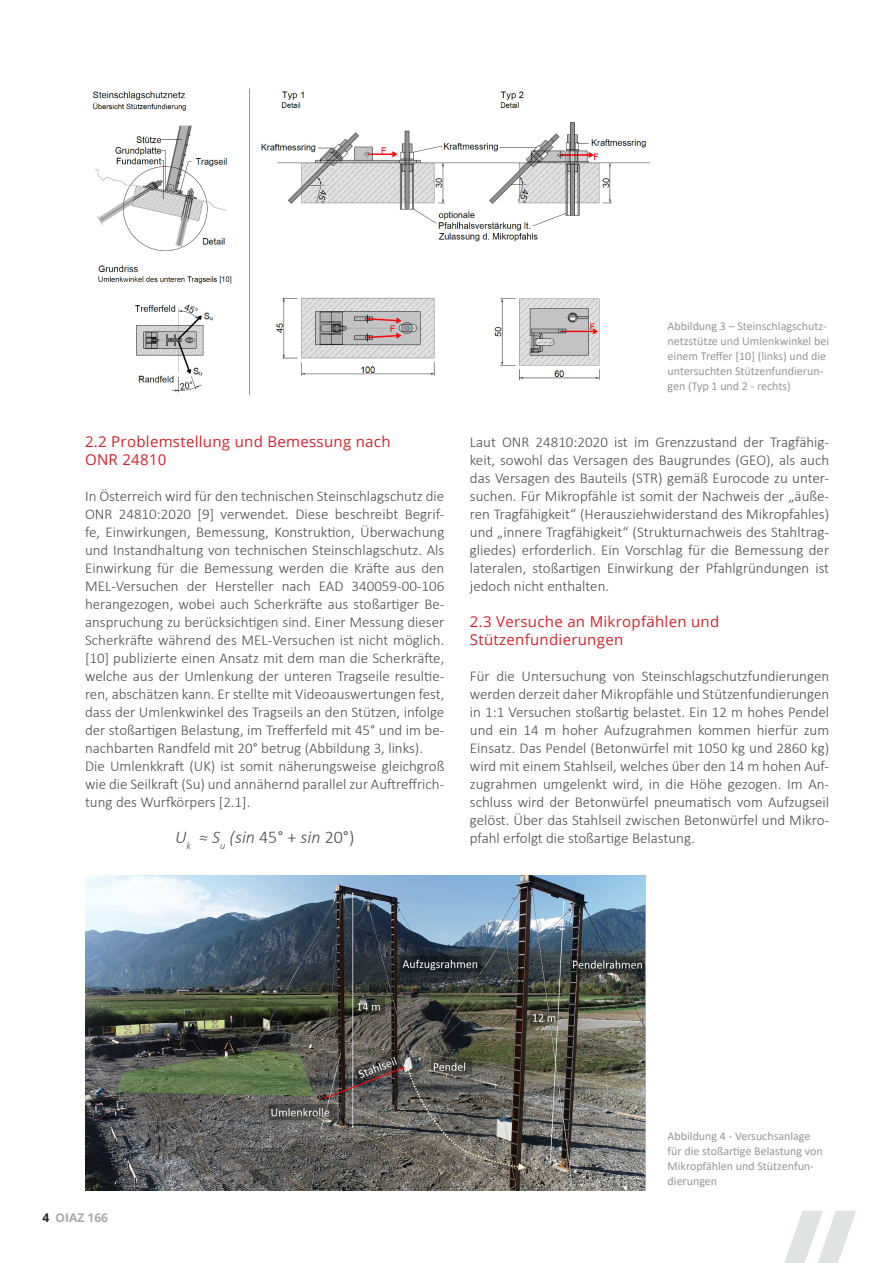
<style>
.page{position:relative;width:893px;height:1263px;background:#fff}
.page>*{position:absolute;margin:0;border:0;box-sizing:border-box;transform-origin:0 0}
.Fliesstext{font:italic 300 18px "Calibri";color:#4d4d4f}
.Fliesstext-2{font:300 15px/18px "Calibri";color:#4d4d4f;text-align:justify}
.Unterüberschrift2{font:15px "Open Sans";letter-spacing:.02em;color:#d2232a}
.bildtext{font:12px/15px "Calibri";color:#949698}
.t1{font:700 12px "Open Sans";color:#a7a9ac}
.s1{font-style:normal}
.s2{color:#231f20}
</style>
<div class="page">
<svg style="left:784px;top:1211px;width:72px;height:52px"></svg>
<img style="left:93px;top:88px;width:556px;height:306px">
<img style="left:85px;top:876px;width:561px;height:315px">
<p class="Unterüberschrift2" style="left:85px;top:431px;width:307px">2.2 Problemstellung und Bemessung nach</p>
<p class="Unterüberschrift2" style="left:85px;top:449px;width:83px">ONR 24810</p>
<p class="Fliesstext-2" style="left:85px;top:487px;width:361px">In Österreich wird für den technischen Steinschlagschutz die ONR 24810:2020 [9] verwendet. Diese beschreibt Begrif&shy;fe, Einwirkungen, Bemessung, Konstruktion, Überwachung und Instandhaltung von technischen Steinschlagschutz. Als Einwirkung für die Bemessung werden die Kräfte aus den MEL-Versuchen der Hersteller nach EAD 340059-00-106 herangezogen, wobei auch Scherkräfte aus stoßartiger Be&shy;anspruchung zu berücksichtigen sind. Einer Messung dieser Scherkräfte während des MEL-Versuchen ist nicht möglich. [10] publizierte einen Ansatz mit dem man die Scherkräfte, welche aus der Umlenkung der unteren Tragseile resultie&shy;ren, abschätzen kann. Er stellte mit Videoauswertungen fest, dass der Umlenkwinkel des Tragseils an den Stützen, infolge der stoßartigen Belastung, im Trefferfeld mit 45° und im be&shy;nachbarten Randfeld mit 20° betrug (Abbildung 3, links).</p>
<p class="Fliesstext-2" style="left:85px;top:757px;width:361px">Die Umlenkkraft (UK) ist somit näherungsweise gleichgroß wie die Seilkraft (Su) und annähernd parallel zur Auftreffrich&shy;tung des Wurfkörpers [2.1].</p>
<p class="Fliesstext" style="left:175px;top:826px;width:181px">U<sub>k</sub> ≈ S<sub>u</sub> (sin <span class="s1">45° +</span> sin <span class="s1">20°)</span></p>
<p class="bildtext" style="left:668px;top:318px;width:163px">Abbildung 3 – Steinschlagschutz&shy;netzstütze und Umlenkwinkel bei einem Treffer [10] (links) und die untersuchten Stützenfundierun&shy;gen (Typ 1 und 2 - rechts)</p>
<p class="Fliesstext-2" style="left:470px;top:433px;width:361px">Laut ONR 24810:2020 ist im Grenzzustand der Tragfähig&shy;keit, sowohl das Versagen des Baugrundes (GEO), als auch das Versagen des Bauteils (STR) gemäß Eurocode zu unter&shy;suchen. Für Mikropfähle ist somit der Nachweis der „äuße&shy;ren Tragfähigkeit“ (Herausziehwiderstand des Mikropfahles) und „innere Tragfähigkeit“ (Strukturnachweis des Stahltrag&shy;gliedes) erforderlich. Ein Vorschlag für die Bemessung der lateralen, stoßartigen Einwirkung der Pfahlgründungen ist jedoch nicht enthalten.</p>
<p class="Unterüberschrift2" style="left:470px;top:611px;width:251px">2.3 Versuche an Mikropfählen und</p>
<p class="Unterüberschrift2" style="left:470px;top:629px;width:155px">Stützenfundierungen</p>
<p class="Fliesstext-2" style="left:470px;top:667px;width:361px">Für die Untersuchung von Steinschlagschutzfundierungen werden derzeit daher Mikropfähle und Stützenfundierungen in 1:1 Versuchen stoßartig belastet. Ein 12 m hohes Pendel und ein 14 m hoher Aufzugrahmen kommen hierfür zum Einsatz. Das Pendel (Betonwürfel mit 1050 kg und 2860 kg) wird mit einem Stahlseil, welches über den 14 m hohen Auf&shy;zugrahmen umgelenkt wird, in die Höhe gezogen. Im An&shy;schluss wird der Betonwürfel pneumatisch vom Aufzugseil gelöst. Über das Stahlseil zwischen Betonwürfel und Mikro&shy;pfahl erfolgt die stoßartige Belastung.</p>
<p class="t1" style="left:43px;top:1209px;width:67px"><span class="s2">4</span> OIAZ 166</p>
<p class="bildtext" style="left:668px;top:1128px;width:157px">Abbildung 4 - Versuchsanlage für die stoßartige Belastung von<br>Mikropfählen und Stützenfun&shy;dierungen</p>
</div>
